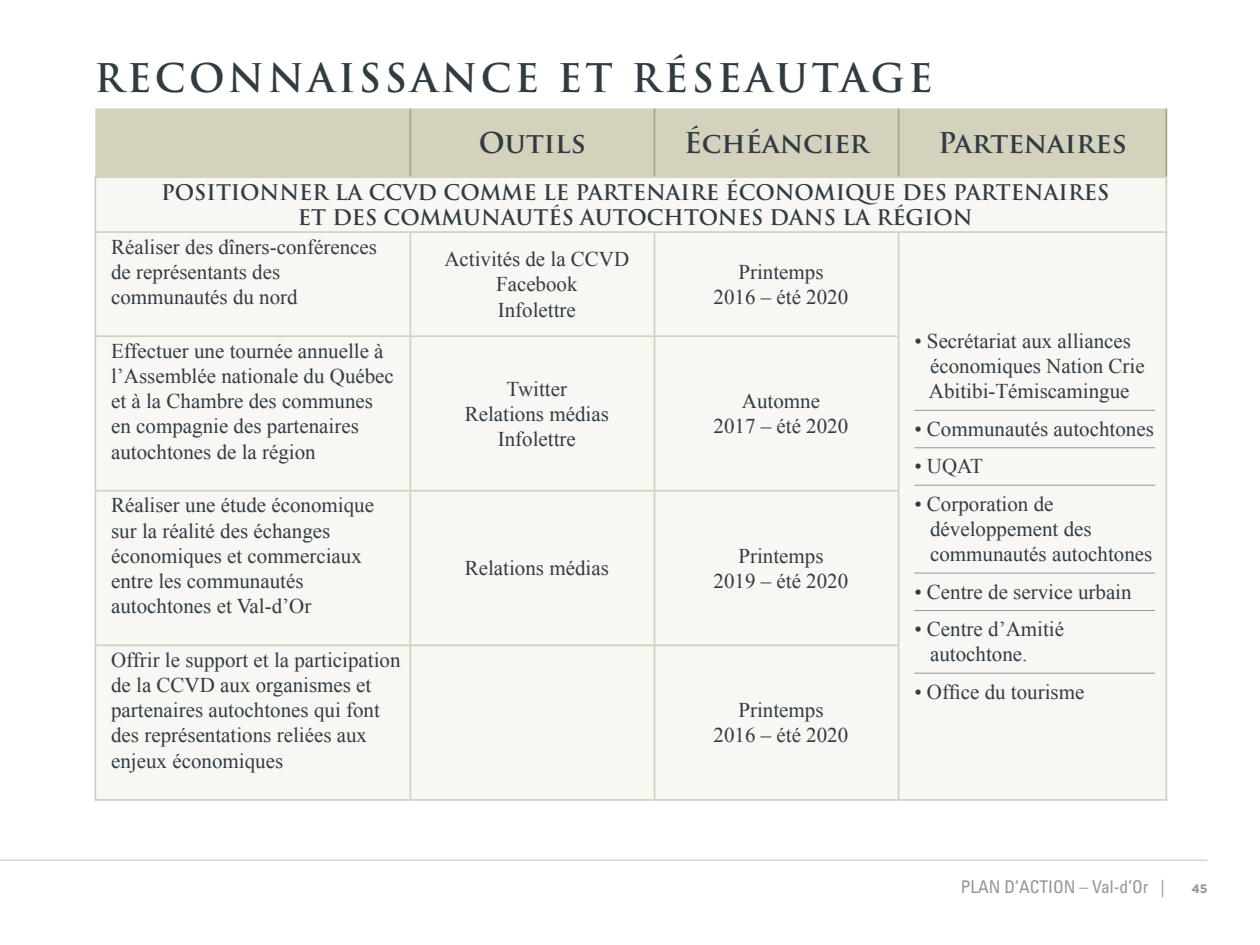
<style>
.page{position:relative;width:1260px;height:945px;background:#fff}
.page>*{position:absolute;margin:0;border:0;box-sizing:border-box;transform-origin:0 0}
.t1{font:700 38.5px "Trajan Pro";letter-spacing:.09em;color:#303c42}
.t2{font:700 28px "Trajan Pro";letter-spacing:-.02em;color:#303c42}
.t3{font:700 28px "Trajan Pro";letter-spacing:-.04em;color:#303c42}
.t4{font:21px/25.2px "Times New Roman";color:#303c42}
.t5{font:700 21px/25.2px "Trajan Pro";color:#303c42}
.t6{font:condensed 17.5px "Univers";color:#939598}
.t7{font:700 12.25px "Gotham";color:#939598}
</style>
<div class="page">
<hr style="left:0;top:860px;width:1208px;height:1px;background:#bcbec0">
<div style="left:95px;top:108px;width:1071px;height:68px;background:#d4d2bd"></div>
<div style="left:96px;top:178px;width:1070px;height:621px;background:#f8f7f4"></div>
<hr style="left:94px;top:176px;width:316px;height:2px;background:#d4d2bd">
<hr style="left:94px;top:178px;width:2px;height:53px;background:#d4d2bd">
<hr style="left:410px;top:176px;width:244px;height:2px;background:#d4d2bd">
<hr style="left:654px;top:176px;width:245px;height:2px;background:#d4d2bd">
<hr style="left:899px;top:176px;width:268px;height:2px;background:#d4d2bd">
<hr style="left:1166px;top:178px;width:1px;height:53px;background:#d4d2bd">
<hr style="left:94px;top:231px;width:316px;height:2px;background:#d4d2bd">
<hr style="left:94px;top:233px;width:2px;height:102px;background:#d4d2bd">
<hr style="left:410px;top:231px;width:244px;height:2px;background:#d4d2bd">
<hr style="left:410px;top:233px;width:1px;height:102px;background:#d4d2bd">
<hr style="left:654px;top:231px;width:245px;height:2px;background:#d4d2bd">
<hr style="left:654px;top:233px;width:1px;height:102px;background:#d4d2bd">
<hr style="left:899px;top:231px;width:268px;height:2px;background:#d4d2bd">
<hr style="left:898px;top:233px;width:2px;height:102px;background:#d4d2bd">
<hr style="left:1166px;top:233px;width:1px;height:103px;background:#d4d2bd">
<hr style="left:94px;top:335px;width:316px;height:2px;background:#d4d2bd">
<hr style="left:94px;top:337px;width:2px;height:153px;background:#d4d2bd">
<hr style="left:410px;top:335px;width:244px;height:2px;background:#d4d2bd">
<hr style="left:410px;top:337px;width:1px;height:153px;background:#d4d2bd">
<hr style="left:654px;top:335px;width:246px;height:2px;background:#d4d2bd">
<hr style="left:654px;top:337px;width:1px;height:153px;background:#d4d2bd">
<hr style="left:898px;top:337px;width:2px;height:153px;background:#d4d2bd">
<hr style="left:1166px;top:336px;width:1px;height:155px;background:#d4d2bd">
<hr style="left:94px;top:490px;width:316px;height:2px;background:#d4d2bd">
<hr style="left:94px;top:492px;width:2px;height:152px;background:#d4d2bd">
<hr style="left:410px;top:490px;width:244px;height:2px;background:#d4d2bd">
<hr style="left:410px;top:492px;width:1px;height:152px;background:#d4d2bd">
<hr style="left:654px;top:490px;width:246px;height:2px;background:#d4d2bd">
<hr style="left:654px;top:492px;width:1px;height:152px;background:#d4d2bd">
<hr style="left:898px;top:492px;width:2px;height:152px;background:#d4d2bd">
<hr style="left:1166px;top:491px;width:1px;height:154px;background:#d4d2bd">
<hr style="left:94px;top:644px;width:316px;height:2px;background:#d4d2bd">
<hr style="left:94px;top:646px;width:2px;height:153px;background:#d4d2bd">
<hr style="left:410px;top:644px;width:244px;height:2px;background:#d4d2bd">
<hr style="left:410px;top:646px;width:1px;height:153px;background:#d4d2bd">
<hr style="left:654px;top:644px;width:246px;height:2px;background:#d4d2bd">
<hr style="left:654px;top:646px;width:1px;height:153px;background:#d4d2bd">
<hr style="left:898px;top:646px;width:2px;height:153px;background:#d4d2bd">
<hr style="left:1166px;top:645px;width:1px;height:154px;background:#d4d2bd">
<hr style="left:94px;top:799px;width:316px;height:2px;background:#d4d2bd">
<hr style="left:410px;top:799px;width:244px;height:2px;background:#d4d2bd">
<hr style="left:654px;top:799px;width:245px;height:2px;background:#d4d2bd">
<hr style="left:899px;top:799px;width:268px;height:2px;background:#d4d2bd">
<hr style="left:410px;top:109px;width:1px;height:67px;background:#aaa77d">
<hr style="left:654px;top:109px;width:1px;height:67px;background:#aaa77d">
<hr style="left:898px;top:109px;width:2px;height:67px;background:#aaa77d">
<hr style="left:1166px;top:109px;width:1px;height:67px;background:#aaa77d">
<hr style="left:914px;top:410px;width:241px;height:1px;background:#939598">
<hr style="left:914px;top:447px;width:241px;height:1px;background:#939598">
<hr style="left:914px;top:485px;width:241px;height:1px;background:#939598">
<hr style="left:914px;top:573px;width:241px;height:1px;background:#939598">
<hr style="left:914px;top:610px;width:241px;height:1px;background:#939598">
<hr style="left:914px;top:673px;width:241px;height:1px;background:#939598">
<h1 class="t1" style="left:94px;top:54px;width:95px">RECONNAI</h1>
<h1 class="t1" style="left:359px;top:54px;width:87px">SSANC</h1>
<h1 class="t1" style="left:515px;top:54px;width:264px">E ET RÉSEAUTAG</h1>
<h1 class="t1" style="left:908px;top:54px;width:26px">E</h1>
<h2 class="t2" style="left:479px;top:126px;width:108px">OUTILS</h2>
<h2 class="t2" style="left:684px;top:126px;width:186px">ÉCHÉANCIER</h2>
<h2 class="t3" style="left:938px;top:126px;width:190px">PARTENAIRES</h2>
<p class="t5" style="left:298px;top:180px;width:785px;text-indent:-137px">POS ITIONNER LA CCVD COMME LE PARTENAIRE ÉCONOMIQUE DES PARTENAIRES<br>ET DES COMMUNAUTÉS AUTOCHTONES DANS LA RÉ GION</p>
<p class="t4" style="left:111px;top:234px;width:267px">Réaliser des dîners-conférences de représentants des communautés du nord</p>
<p class="t4" style="left:444px;top:246px;width:186px;text-align:center">Activités de la CCVD<br>Facebook<br>Infolettre</p>
<p class="t4" style="left:714px;top:259px;width:136px;text-align:center">Printemps<br>2016 – été 2020</p>
<p class="t4" style="left:111px;top:338px;width:284px">Effectuer une tournée annuelle à l’Assemblée nationale du Québec et à la Chambre des communes en compagnie des partenaires autochtones de la région</p>
<p class="t4" style="left:111px;top:492px;width:265px">Réaliser une étude économique sur la réalité des échanges économiques et commerciaux entre les communautés autochtones et Val-d’Or</p>
<p class="t4" style="left:111px;top:647px;width:291px">Offrir le support et la participation de la CCVD aux organismes et partenaires autochtones qui font des représentations reliées aux enjeux économiques</p>
<p class="t4" style="left:465px;top:376px;width:146px;text-align:center">Twitter<br>Relations médias<br>Infolettre</p>
<p class="t4" style="left:465px;top:555px;width:146px">Relations médias</p>
<p class="t4" style="left:714px;top:388px;width:136px;text-align:center">Automne<br>2017 – été 2020</p>
<p class="t4" style="left:714px;top:543px;width:136px;text-align:center">Printemps<br>2019 – été 2020</p>
<p class="t4" style="left:714px;top:697px;width:136px;text-align:center">Printemps<br>2016 – été 2020</p>
<p class="t4" style="left:929px;top:328px;width:217px;text-indent:-15px">• Secrétariat aux alliances économiques Nation Crie<br>Abitibi-Témiscamingue</p>
<p class="t4" style="left:914px;top:416px;width:241px">• Communautés autochtones</p>
<p class="t4" style="left:914px;top:453px;width:70px">• UQAT</p>
<p class="t4" style="left:930px;top:491px;width:224px;text-indent:-16px">• Corporation de développement des communautés autochtones</p>
<p class="t4" style="left:914px;top:579px;width:219px">• Centre de service urbain</p>
<p class="t4" style="left:930px;top:616px;width:135px;text-indent:-16px">• Centre d’Amitié autochtone.</p>
<p class="t4" style="left:914px;top:679px;width:172px">• Office du tourisme</p>
<p class="t6" style="left:961px;top:875px;width:205px">PLAN D’ACTION – Val-d’Or |</p>
<p class="t7" style="left:1191px;top:881px;width:18px">45</p>
</div>
